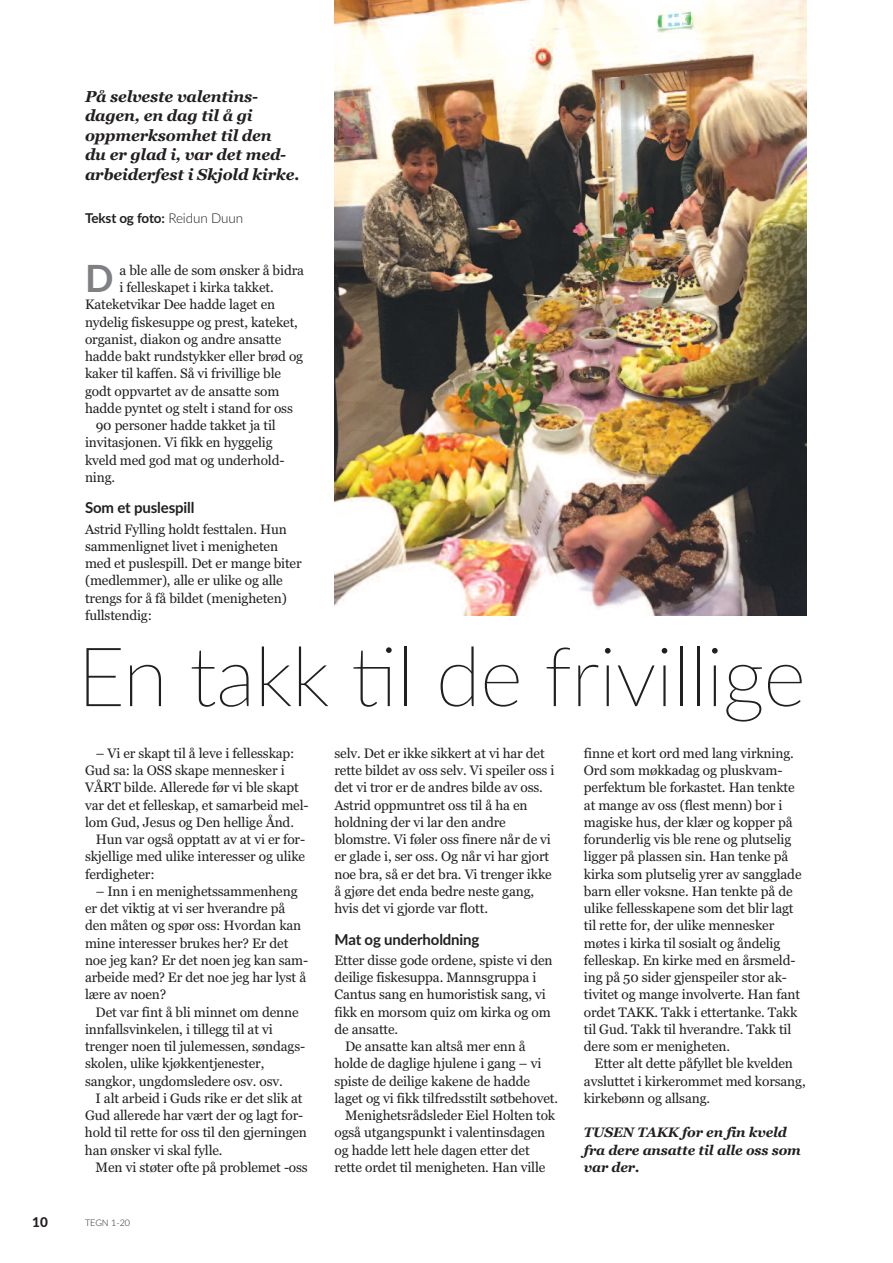
<style>
.page{position:relative;width:893px;height:1263px;background:#fff}
.page>*{position:absolute;margin:0;border:0;box-sizing:border-box;transform-origin:0 0}
.t1{font:100 82.5px "Lato";letter-spacing:-.01em;color:#231f20}
.t2{font:700 37.5px "Lato";color:#7e8083}
.t3{font:italic 700 15.75px/19.5px "Georgia";letter-spacing:-.01em;color:#231f20}
.t4{font:700 15px "Lato";letter-spacing:-.01em;color:#231f20}
.t5{font:13.65px/17.2px "Georgia";letter-spacing:-.01em;color:#231f20}
.t6{font:italic 700 13.65px/17.2px "Georgia";letter-spacing:-.01em;color:#231f20}
.t7{font:700 13.5px "Lato";letter-spacing:-.015em;color:#231f20}
.t8{font:800 13.5px "Lato";color:#231f20}
.t9{font:300 9px "Lato";color:#231f20}
.s1{font-weight:300}
</style>
<div class="page">
<img style="left:334px;top:0;width:473px;height:616px">
<p class="t3" style="left:85px;top:86px;width:216px">På selveste valentins&shy;dagen, en dag til å gi oppmerksomhet til den<br>du er glad i, var det med&shy;arbeiderfest i Skjold kirke.</p>
<p class="t7" style="left:85px;top:210px;width:160px">Tekst og foto: <span class="s1">Reidun Duun</span></p>
<h2 class="t2" style="left:85px;top:257px;width:30px">D</h2>
<p class="t5" style="left:120px;top:261px;width:186px">a ble alle de som ønsker å bidra</p>
<p class="t5" style="left:119px;top:279px;width:156px">i felleskapet i kirka takket.</p>
<p class="t5" style="left:85px;top:296px;width:192px">Kateketvikar Dee hadde laget en</p>
<p class="t5" style="left:85px;top:313px;width:214px">nydelig fiskesuppe og prest, kateket,</p>
<p class="t5" style="left:85px;top:330px;width:198px">organist, diakon og andre ansatte</p>
<p class="t5" style="left:85px;top:348px;width:220px">hadde bakt rundstykker eller brød og</p>
<p class="t5" style="left:85px;top:365px;width:198px">kaker til kaffen. Så vi frivillige ble</p>
<p class="t5" style="left:85px;top:382px;width:196px">godt oppvartet av de ansatte som</p>
<p class="t5" style="left:85px;top:399px;width:209px">hadde pyntet og stelt i stand for oss</p>
<p class="t5" style="left:96px;top:417px;width:182px">90 personer hadde takket ja til</p>
<p class="t5" style="left:85px;top:434px;width:189px">invitasjonen. Vi fikk en hyggelig</p>
<p class="t5" style="left:85px;top:451px;width:201px">kveld med god mat og underhold-</p>
<p class="t5" style="left:85px;top:468px;width:32px">ning.</p>
<p class="t4" style="left:85px;top:499px;width:111px">Som et puslespill</p>
<p class="t5" style="left:85px;top:520px;width:218px">Astrid Fylling holdt festtalen. Hun sammenlignet livet i menigheten med et puslespill. Det er mange biter (medlemmer), alle er ulike og alle trengs for å få bildet (menigheten) fullstendig:</p>
<h1 class="t1" style="left:77px;top:629px;width:730px">En takk til de frivillige</h1>
<p class="t5" style="left:85px;top:744px;width:225px;text-indent:11px">– Vi er skapt til å leve i fellesskap:<br>Gud sa: la OSS skape mennesker i VÅRT bilde. Allerede før vi ble skapt var det et felleskap, et samarbeid mel&shy;lom Gud, Jesus og Den hellige Ånd.</p>
<p class="t5" style="left:85px;top:831px;width:222px;text-align:justify;text-indent:11px">Hun var også opptatt av at vi er for&shy;skjellige med ulike interesser og ulike ferdigheter:</p>
<p class="t5" style="left:85px;top:882px;width:225px;text-indent:11px">– Inn i en menighetssammenheng er det viktig at vi ser hverandre på den måten og spør oss: Hvordan kan mine interesser brukes her? Er det noe jeg kan? Er det noen jeg kan sam&shy;arbeide med? Er det noe jeg har lyst å lære av noen?</p>
<p class="t5" style="left:85px;top:1003px;width:222px;text-indent:11px">Det var fint å bli minnet om denne innfallsvinkelen, i tillegg til at vi trenger noen til julemessen, søndags&shy;skolen, ulike kjøkkentjenester, sangkor, ungdomsledere osv. osv.</p>
<p class="t5" style="left:85px;top:1089px;width:224px;text-indent:11px">I alt arbeid i Guds rike er det slik at Gud allerede har vært der og lagt for&shy;hold til rette for oss til den gjerningen han ønsker vi skal fylle.</p>
<p class="t5" style="left:96px;top:1158px;width:214px">Men vi støter ofte på problemet -oss</p>
<p class="t8" style="left:32px;top:1214px;width:17px">10</p>
<p class="t9" style="left:85px;top:1218px;width:47px">TEGN 1-20</p>
<p class="t5" style="left:334px;top:744px;width:221px">selv. Det er ikke sikkert at vi har det rette bildet av oss selv. Vi speiler oss i det vi tror er de andres bilde av oss.<br>Astrid oppmuntret oss til å ha en holdning der vi lar den andre blomstre. Vi føler oss finere når de vi er glade i, ser oss. Og når vi har gjort noe bra, så er det bra. Vi trenger ikke å gjøre det enda bedre neste gang, hvis det vi gjorde var flott.</p>
<p class="t4" style="left:334px;top:931px;width:146px">Mat og underholdning</p>
<p class="t5" style="left:334px;top:951px;width:220px">Etter disse gode ordene, spiste vi den</p>
<p class="t5" style="left:334px;top:969px;width:203px">deilige fiskesuppa. Mannsgruppa i</p>
<p class="t5" style="left:334px;top:986px;width:213px">Cantus sang en humoristisk sang, vi</p>
<p class="t5" style="left:334px;top:1003px;width:218px">fikk en morsom quiz om kirka og om</p>
<p class="t5" style="left:334px;top:1020px;width:65px">de ansatte.</p>
<p class="t5" style="left:345px;top:1038px;width:182px">De ansatte kan altså mer enn å</p>
<p class="t5" style="left:334px;top:1055px;width:208px">holde de daglige hjulene i gang – vi</p>
<p class="t5" style="left:334px;top:1072px;width:197px">spiste de deilige kakene de hadde</p>
<p class="t5" style="left:334px;top:1089px;width:225px">laget og vi fikk tilfredsstilt søtbehovet.</p>
<p class="t5" style="left:345px;top:1107px;width:212px">Menighetsrådsleder Eiel Holten tok</p>
<p class="t5" style="left:334px;top:1124px;width:212px">også utgangspunkt i valentinsdagen</p>
<p class="t5" style="left:334px;top:1141px;width:197px">og hadde lett hele dagen etter det</p>
<p class="t5" style="left:334px;top:1158px;width:212px">rette ordet til menigheten. Han ville</p>
<p class="t5" style="left:584px;top:744px;width:219px">finne et kort ord med lang virkning.<br>Ord som møkkadag og pluskvam&shy;perfektum ble forkastet. Han tenkte at mange av oss (flest menn) bor i magiske hus, der klær og kopper på forunderlig vis ble rene og plutselig ligger på plassen sin. Han tenke på kirka som plutselig yrer av sangglade barn eller voksne. Han tenkte på de ulike fellesskapene som det blir lagt til rette for, der ulike mennesker møtes i kirka til sosialt og åndelig felleskap. En kirke med en årsmeld&shy;ing på 50 sider gjenspeiler stor ak&shy;tivitet og mange involverte. Han fant ordet TAKK. Takk i ettertanke. Takk til Gud. Takk til hverandre. Takk til dere som er menigheten.</p>
<p class="t5" style="left:584px;top:1055px;width:223px;text-indent:11px">Etter alt dette påfyllet ble kvelden avsluttet i kirkerommet med korsang, kirkebønn og allsang.</p>
<p class="t6" style="left:584px;top:1124px;width:218px">TUSEN TAKK for en fin kveld fra dere ansatte til alle oss som var der.</p>
</div>
